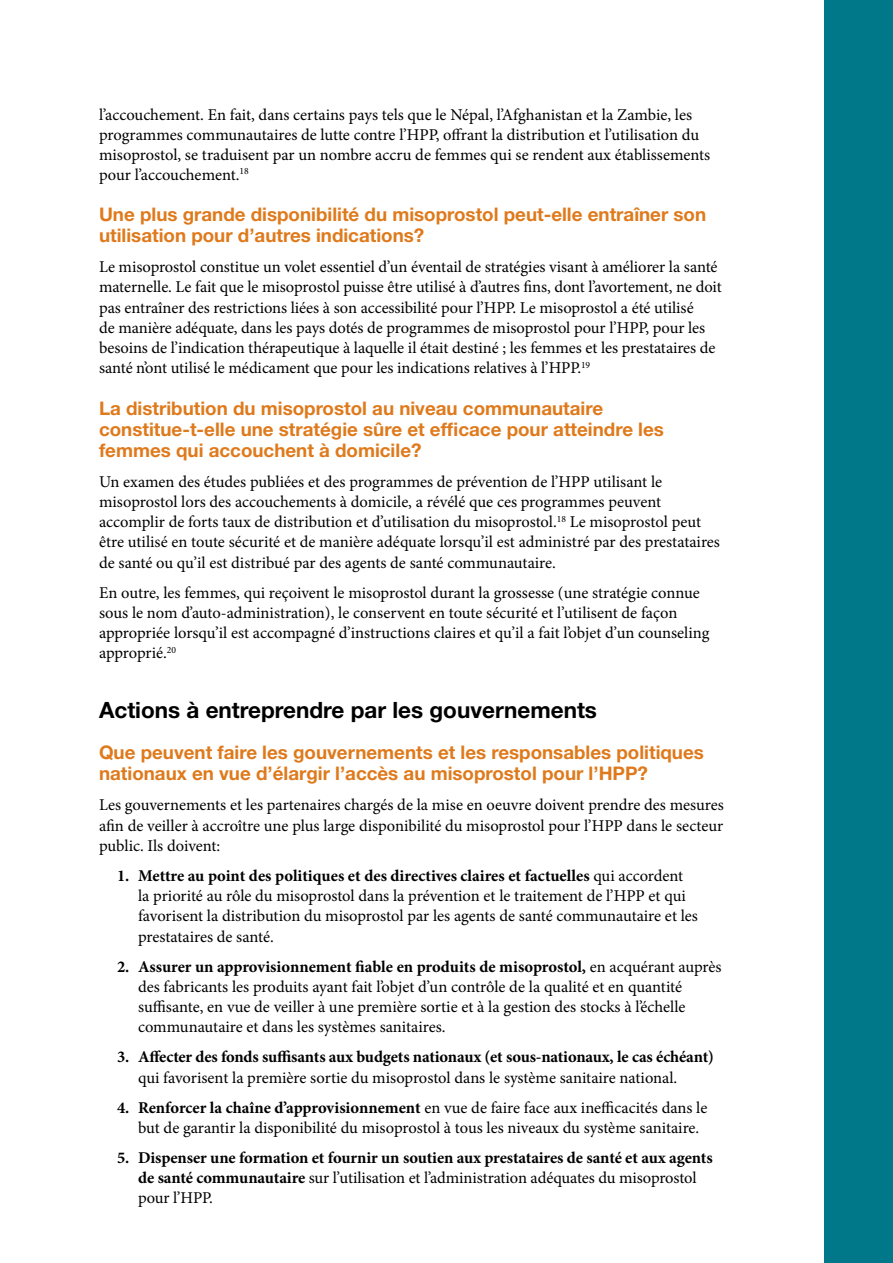
<style>
.page{position:relative;width:893px;height:1263px;background:#fff}
.page>*{position:absolute;margin:0;border:0;box-sizing:border-box;transform-origin:0 0}
.t1{font:700 22.5px "Helvetica Neue";color:#000}
.t2{font:700 18.75px/21px "Helvetica Neue";color:#df7a1c}
.t3{font:16.5px/20.2px "Minion Pro";letter-spacing:-.005em;color:#000}
.t4{font:700 16.5px/20.2px "Minion Pro";letter-spacing:-.01em;color:#000}
.s1{font-weight:700}
.s2{font-weight:400}
</style>
<div class="page">
<div style="left:825px;top:0;width:68px;height:1263px;background:#00788a"></div>
<p class="t3" style="left:99px;top:105px;width:613px">l’accouchement. En fait, dans certains pays tels que le Népal, l’Afghanistan et la Zambie, les programmes communautaires de lutte contre l’HPP, offrant la distribution et l’utilisation du misoprostol, se traduisent par un nombre accru de femmes qui se rendent aux établissements pour l’accouchement.<sup>18</sup></p>
<p class="t2" style="left:99px;top:203px;width:609px">Une plus grande disponibilité du misoprostol peut-elle entraîner son utilisation pour d’autres indications?</p>
<p class="t3" style="left:99px;top:257px;width:624px">Le misoprostol constitue un volet essentiel d’un éventail de stratégies visant à améliorer la santé maternelle. Le fait que le misoprostol puisse être utilisé à d’autres fins, dont l’avortement, ne doit pas entraîner des restrictions liées à son accessibilité pour l’HPP. Le misoprostol a été utilisé<br>de manière adéquate, dans les pays dotés de programmes de misoprostol pour l’HPP, pour les besoins de l’indication thérapeutique à laquelle il était destiné ; les femmes et les prestataires de santé n’ont utilisé le médicament que pour les indications relatives à l’HPP.<sup>19</sup></p>
<p class="t2" style="left:99px;top:397px;width:566px">La distribution du misoprostol au niveau communautaire constitue-t-elle une stratégie sûre et efficace pour atteindre les femmes qui accouchent à domicile?</p>
<p class="t3" style="left:99px;top:471px;width:622px">Un examen des études publiées et des programmes de prévention de l’HPP utilisant le misoprostol lors des accouchements à domicile, a révélé que ces programmes peuvent accomplir de forts taux de distribution et d’utilisation du misoprostol.<sup>18</sup> Le misoprostol peut être utilisé en toute sécurité et de manière adéquate lorsqu’il est administré par des prestataires de santé ou qu’il est distribué par des agents de santé communautaire.</p>
<p class="t3" style="left:99px;top:582px;width:612px">En outre, les femmes, qui reçoivent le misoprostol durant la grossesse (une stratégie connue sous le nom d’auto-administration), le conservent en toute sécurité et l’utilisent de façon appropriée lorsqu’il est accompagné d’instructions claires et qu’il a fait l’objet d’un counseling approprié.<sup>20</sup></p>
<h1 class="t1" style="left:99px;top:696px;width:499px">Actions à entreprendre par les gouvernements</h1>
<p class="t2" style="left:99px;top:742px;width:606px">Que peuvent faire les gouvernements et les responsables politiques nationaux en vue d’élargir l’accès au misoprostol pour l’HPP?</p>
<p class="t3" style="left:99px;top:795px;width:626px;text-align:justify">Les gouvernements et les partenaires chargés de la mise en oeuvre doivent prendre des mesures afin de veiller à accroître une plus large disponibilité du misoprostol pour l’HPP dans le secteur public. Ils doivent:</p>
<p class="t3" style="left:138px;top:865px;width:561px;text-indent:-21px"><span class="s1">1. Mettre au point des politiques et des directives claires et factuelles</span> qui accordent la priorité au rôle du misoprostol dans la prévention et le traitement de l’HPP et qui favorisent la distribution du misoprostol par les agents de santé communautaire et les prestataires de santé.</p>
<p class="t3" style="left:138px;top:956px;width:585px;text-indent:-21px"><span class="s1">2. Assurer un approvisionnement fiable en produits de misoprostol,</span> en acquérant auprès des fabricants les produits ayant fait l’objet d’un contrôle de la qualité et en quantité suffisante, en vue de veiller à une première sortie et à la gestion des stocks à l’échelle communautaire et dans les systèmes sanitaires.</p>
<p class="t4" style="left:117px;top:1047px;width:598px">3. Affecter des fonds suffisants aux budgets nationaux (et sous-nationaux, le cas échéant)</p>
<p class="t3" style="left:138px;top:1067px;width:541px">qui favorisent la première sortie du misoprostol dans le système sanitaire national.</p>
<p class="t3" style="left:138px;top:1097px;width:571px;text-indent:-21px"><span class="s1">4. Renforcer la chaîne d’approvisionnement</span> en vue de faire face aux inefficacités dans le but de garantir la disponibilité du misoprostol à tous les niveaux du système sanitaire.</p>
<p class="t4" style="left:138px;top:1147px;width:576px;text-indent:-21px">5. Dispenser une formation et fournir un soutien aux prestataires de santé et aux agents de santé communautaire <span class="s2">sur l’utilisation et l’administration adéquates du misoprostol pour l’HPP.</span></p>
</div>
